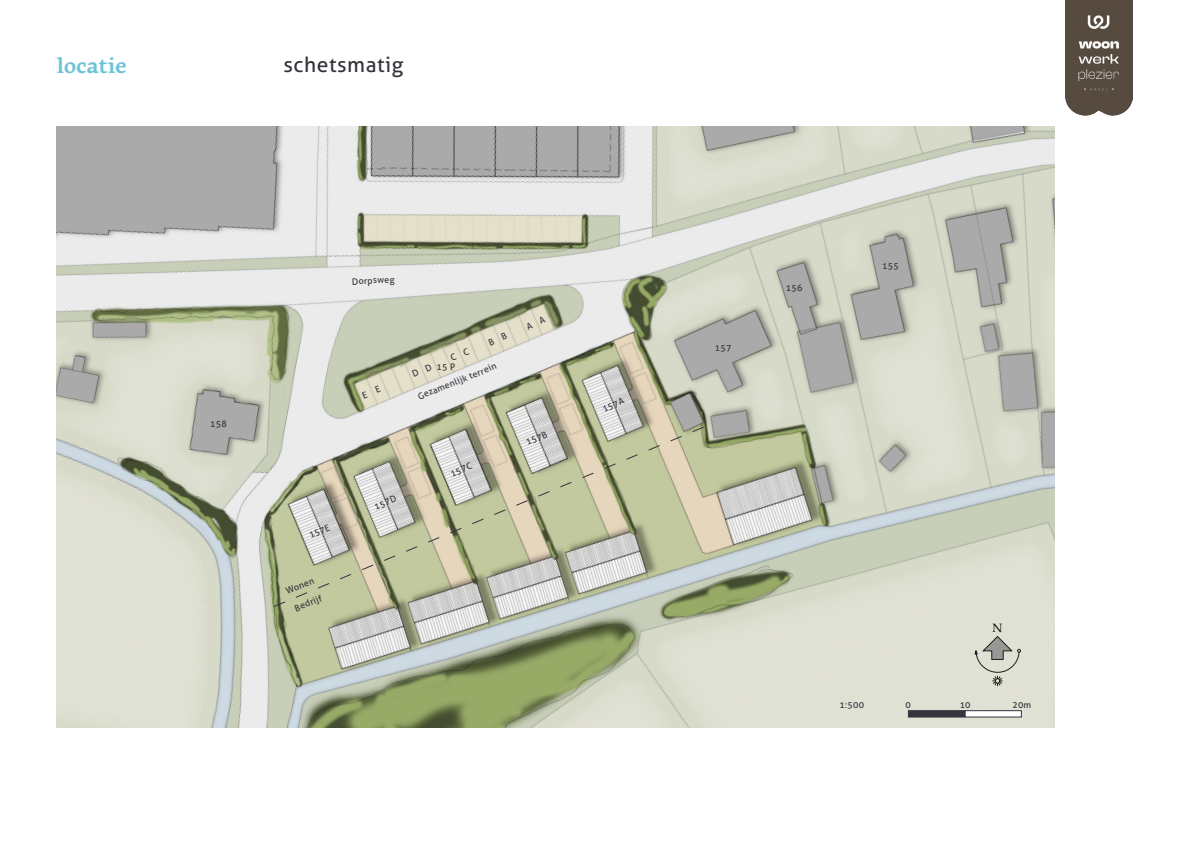
<style>
.page{position:relative;width:1191px;height:842px;background:#fff}
.page>*{position:absolute;margin:0;border:0;box-sizing:border-box;transform-origin:0 0}
.t1{font:21px "Aller";letter-spacing:.025em;color:#33343c}
.t2{font:700 21px "Geneo Pro";color:#6ec4d7}
.t3{font:12.1px "Palatino Linotype";color:#000}
.t4{font:9px "Aller";letter-spacing:.025em;color:#33343c}
</style>
<div class="page">
<img style="left:57px;top:127px;width:997px;height:600px">
<img style="left:1065px;top:0;width:67px;height:116px">
<svg style="left:974px;top:636px;width:46px;height:50px;background:#c6c7bc"></svg>
<div style="left:965px;top:710px;width:56px;height:7px;background:#fff;border:1px solid #33343c"></div>
<div style="left:908px;top:710px;width:57px;height:7px;background:#33343c;border:1px solid #33343c"></div>
<svg style="left:273px;top:426px;width:432px;height:182px;background:#c1c2a9"></svg>
<svg style="left:525px;top:316px;width:21px;height:14px"></svg>
<svg style="left:501px;top:332px;width:6px;height:8px"></svg>
<svg style="left:488px;top:338px;width:7px;height:8px"></svg>
<svg style="left:463px;top:348px;width:7px;height:8px"></svg>
<svg style="left:450px;top:353px;width:7px;height:8px"></svg>
<svg style="left:375px;top:386px;width:6px;height:7px"></svg>
<svg style="left:362px;top:391px;width:6px;height:7px"></svg>
<svg style="left:425px;top:364px;width:7px;height:8px"></svg>
<svg style="left:412px;top:369px;width:7px;height:8px"></svg>
<p class="t2" style="left:57px;top:49px;width:72px">locatie</p>
<p class="t1" style="left:283px;top:52px;width:121px">schetsmatig</p>
<p class="t4" style="left:210px;top:418px;width:18px">158</p>
<p class="t4" style="left:352px;top:276px;width:44px;rotate:-3deg">Dorpsweg</p>
<p class="t4" style="left:307px;top:530px;width:23px;rotate:-23deg">157E</p>
<p class="t4" style="left:284px;top:586px;width:31px;rotate:-23deg">Wonen</p>
<p class="t4" style="left:293px;top:604px;width:30px;rotate:-23deg">Bedrijf</p>
<p class="t4" style="left:436px;top:362px;width:20px">15 P</p>
<p class="t4" style="left:416px;top:392px;width:86px;rotate:-22deg">Gezamenlijk terrein</p>
<p class="t4" style="left:372px;top:502px;width:25px;rotate:-23deg">157D</p>
<p class="t4" style="left:449px;top:469px;width:24px;rotate:-23deg">157C</p>
<p class="t4" style="left:524px;top:437px;width:24px;rotate:-23deg">157B</p>
<p class="t4" style="left:601px;top:404px;width:24px;rotate:-23deg">157A</p>
<p class="t4" style="left:715px;top:342px;width:18px">157</p>
<p class="t4" style="left:786px;top:282px;width:18px">156</p>
<p class="t4" style="left:882px;top:260px;width:18px">155</p>
<p class="t3" style="left:992px;top:619px;width:12px">N</p>
<p class="t4" style="left:839px;top:699px;width:26px">1:500</p>
<p class="t4" style="left:905px;top:699px;width:7px">0</p>
<p class="t4" style="left:959px;top:699px;width:12px">10</p>
<p class="t4" style="left:1012px;top:699px;width:20px">20m</p>
</div>
